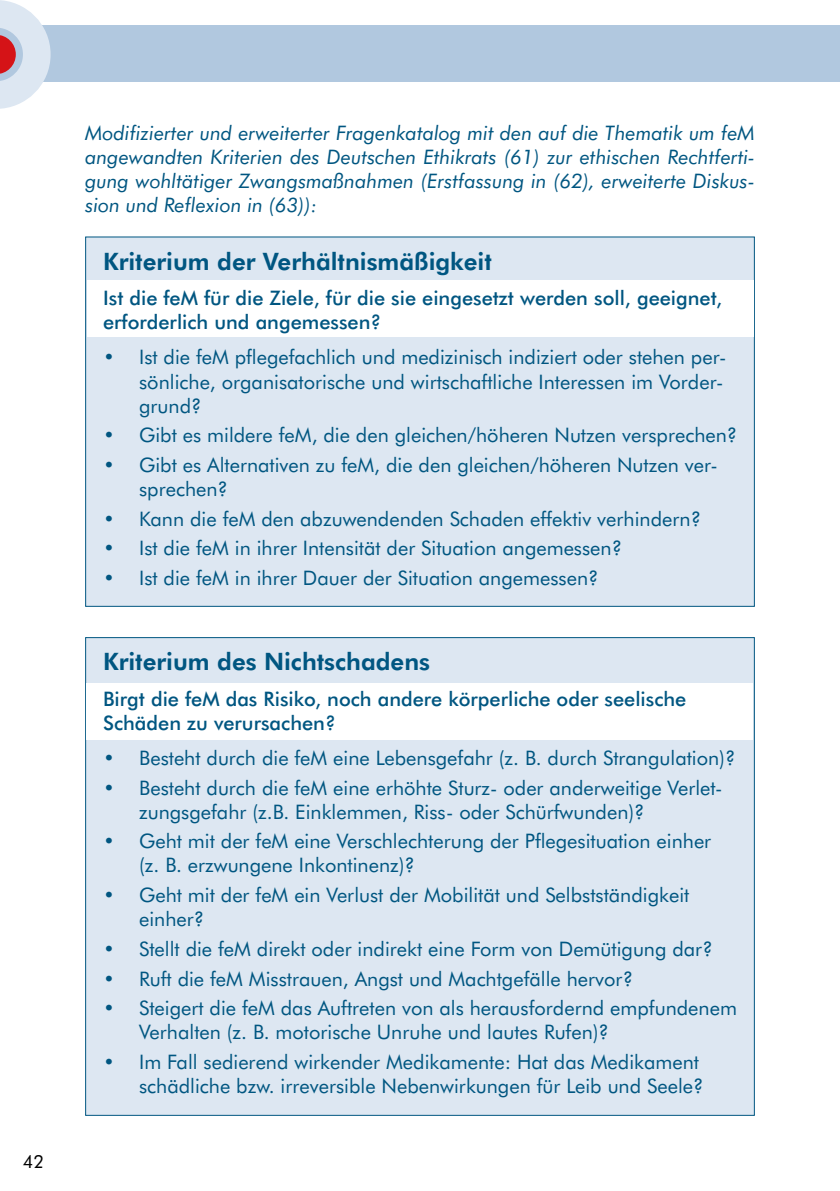
<style>
.page{position:relative;width:840px;height:1191px;background:#fff}
.page>*{position:absolute;margin:0;border:0;box-sizing:border-box;transform-origin:0 0}
.t1{font:700 24px "Futura BT";color:#005681}
.t2{font:20px/24px "Futura BT";color:#005681}
.t3{font:italic 20px/24px "Futura BT";color:#005681;text-align:justify}
.t4{font:500 20px/24px "Futura BT";color:#005681}
.t5{font:18px "Futura BT";color:#000}
</style>
<div class="page">
<div style="left:0;top:26px;width:839px;height:56px;background:#b1c8df"></div>
<svg style="left:0;top:0;width:64px;height:109px"></svg>
<div style="left:85px;top:237px;width:669px;height:369px;background:#dde7f2"></div>
<div style="left:85px;top:637px;width:669px;height:478px;background:#dde7f2;border:1px solid #005681"></div>
<div style="left:86px;top:281px;width:667px;height:56px;background:#fff"></div>
<div style="left:86px;top:683px;width:667px;height:56px;background:#fff"></div>
<p class="t5" style="left:23px;top:1150px;width:23px">42</p>
<p class="t3" style="left:85px;top:121px;width:670px">Modifizierter und erweiterter Fragenkatalog mit den auf die Thematik um feM angewandten Kriterien des Deutschen Ethikrats (61) zur ethischen Rechtferti&shy;gung wohltätiger Zwangsmaßnahmen (Erstfassung in (62), erweiterte Diskus&shy;sion und Reflexion in (63)):</p>
<p class="t1" style="left:103px;top:245px;width:390px">Kriterium der Verhältnismäßigkeit</p>
<p class="t4" style="left:103px;top:286px;width:620px">Ist die feM für die Ziele, für die sie eingesetzt werden soll, geeignet, erforderlich und angemessen?</p>
<p class="t2" style="left:139px;top:345px;width:588px;text-indent:-36px">• Ist die feM pflegefachlich und medizinisch indiziert oder stehen per&shy;sönliche, organisatorische und wirtschaftliche Interessen im Vorder&shy;grund?</p>
<p class="t2" style="left:103px;top:423px;width:635px">• Gibt es mildere feM, die den gleichen/höheren Nutzen versprechen?</p>
<p class="t2" style="left:139px;top:452px;width:579px;text-indent:-36px">• Gibt es Alternativen zu feM, die den gleichen/höheren Nutzen ver&shy;sprechen?</p>
<p class="t2" style="left:103px;top:506px;width:599px">• Kann die feM den abzuwendenden Schaden effektiv verhindern?</p>
<p class="t2" style="left:103px;top:536px;width:520px">• Ist die feM in ihrer Intensität der Situation angemessen?</p>
<p class="t2" style="left:103px;top:565px;width:496px">• Ist die feM in ihrer Dauer der Situation angemessen?</p>
<p class="t1" style="left:103px;top:646px;width:328px">Kriterium des Nichtschadens</p>
<p class="t4" style="left:103px;top:686px;width:584px">Birgt die feM das Risiko, noch andere körperliche oder seelische<br>Schäden zu verursachen?</p>
<p class="t2" style="left:103px;top:745px;width:633px">• Besteht durch die feM eine Lebensgefahr (z. B. durch Strangulation)?</p>
<p class="t2" style="left:139px;top:775px;width:584px;text-indent:-36px">• Besteht durch die feM eine erhöhte Sturz- oder anderweitige Verlet&shy;zungsgefahr (z.B. Einklemmen, Riss- oder Schürfwunden)?</p>
<p class="t2" style="left:139px;top:829px;width:573px;text-indent:-36px">• Geht mit der feM eine Verschlechterung der Pflegesituation einher (z. B. erzwungene Inkontinenz)?</p>
<p class="t2" style="left:139px;top:882px;width:551px;text-indent:-36px">• Geht mit der feM ein Verlust der Mobilität und Selbstständigkeit einher?</p>
<p class="t2" style="left:103px;top:936px;width:610px">• Stellt die feM direkt oder indirekt eine Form von Demütigung dar?</p>
<p class="t2" style="left:103px;top:966px;width:531px">• Ruft die feM Misstrauen, Angst und Machtgefälle hervor?</p>
<p class="t2" style="left:139px;top:995px;width:599px;text-indent:-36px">• Steigert die feM das Auftreten von als herausfordernd empfundenem<br>Verhalten (z. B. motorische Unruhe und lautes Rufen)?</p>
<p class="t2" style="left:103px;top:1049px;width:601px;text-align:right">• Im Fall sedierend wirkender Medikamente: Hat das Medikament schädliche bzw. irreversible Nebenwirkungen für Leib und Seele?</p>
</div>
